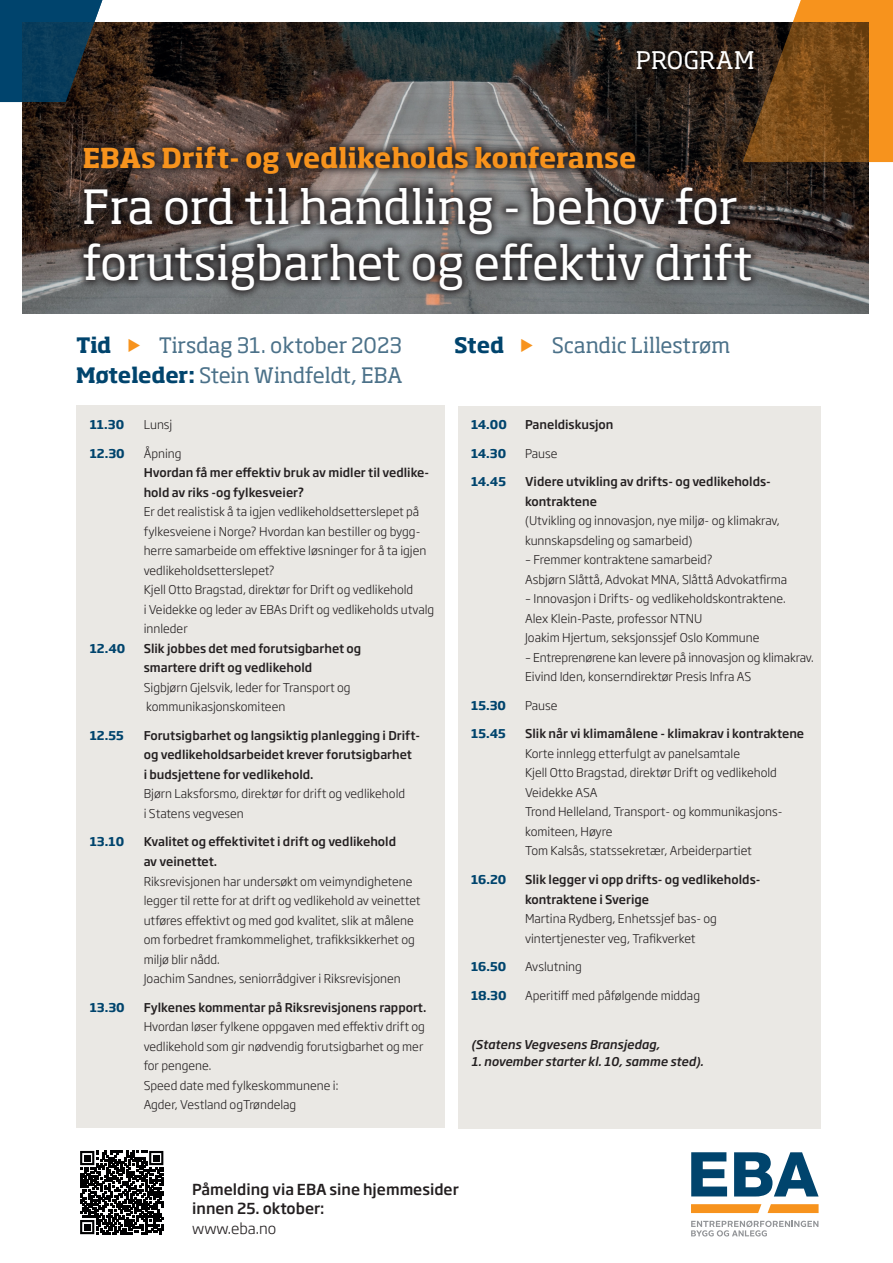
<style>
.page{position:relative;width:893px;height:1263px;background:#fff}
.page>*{position:absolute;margin:0;border:0;box-sizing:border-box;transform-origin:0 0}
.t1{font:46.5px/55.8px "Soho Std";color:#fff}
.t2{font:700 27px "Soho Std";letter-spacing:-.005em;color:#f7931d}
.t3{font:24px "Soho Std";letter-spacing:.015em;color:#fff}
.t4{font:21px "Soho Std";letter-spacing:-.005em;color:#4b7189}
.t5{font:700 21px "Soho Std";letter-spacing:-.02em;color:#00446d}
.t6{font:500 15px/19.5px "Soho Gothic Pro";color:#231f20}
.t7{font:300 15px "Soho Gothic Pro";color:#231f20}
.t8{font:300 12px/19.5px "Soho Gothic Pro";color:#231f20}
.t9{font:500 12px/19.5px "Soho Gothic Pro";color:#231f20}
.t10{font:700 12px "Soho Gothic Pro";color:#00446d}
.t11{font:italic 500 12px "Soho Gothic Pro";color:#231f20}
.s1{font-weight:700;color:#00446d}
</style>
<div class="page">
<svg style="left:691px;top:1152px;width:36px;height:44px"></svg>
<svg style="left:734px;top:1152px;width:85px;height:44px"></svg>
<svg style="left:691px;top:1220px;width:127px;height:16px"></svg>
<svg style="left:767px;top:1204px;width:52px;height:9px"></svg>
<svg style="left:691px;top:1204px;width:70px;height:9px"></svg>
<div style="left:76px;top:406px;width:369px;height:721px;background:#eae8e4"></div>
<div style="left:458px;top:406px;width:363px;height:722px;background:#eae8e4"></div>
<img style="left:23px;top:22px;width:846px;height:292px">
<svg style="left:743px;top:0;width:150px;height:162px;background:#8e5c23"></svg>
<div style="left:75px;top:137px;width:569px;height:47px;background:#231f20;opacity:.94"></div>
<div style="left:74px;top:177px;width:686px;height:123px;background:#231f20;opacity:.91"></div>
<svg style="left:80px;top:1150px;width:84px;height:85px"></svg>
<svg style="left:80px;top:1151px;width:83px;height:83px"></svg>
<svg style="left:0;top:0;width:143px;height:102px;background:#264252"></svg>
<h3 class="t3" style="left:636px;top:45px;width:120px">PROGRAM</h3>
<h2 class="t2" style="left:83px;top:141px;width:555px">EBAs Drift- og vedlikeholds konferanse</h2>
<h1 class="t1" style="left:82px;top:178px;width:672px">Fra ord til handling - behov for forutsigbarhet og effektiv drift</h1>
<h3 class="t5" style="left:76px;top:331px;width:37px">Tid</h3>
<h3 class="t4" style="left:159px;top:332px;width:245px">Tirsdag 31. oktober 2023</h3>
<h3 class="t5" style="left:454px;top:331px;width:52px">Sted</h3>
<h3 class="t4" style="left:552px;top:332px;width:180px">Scandic Lillestrøm</h3>
<h3 class="t4" style="left:76px;top:362px;width:328px"><span class="s1">Møteleder:</span> Stein Windfeldt, EBA</h3>
<p class="t10" style="left:90px;top:415px;width:36px">11.30</p>
<p class="t8" style="left:144px;top:414px;width:30px">Lunsj</p>
<p class="t10" style="left:90px;top:444px;width:37px">12.30</p>
<p class="t8" style="left:144px;top:443px;width:39px">Åpning</p>
<p class="t9" style="left:144px;top:462px;width:287px">Hvordan få mer effektiv bruk av midler til vedlike&shy;hold av riks -og fylkesveier?</p>
<p class="t8" style="left:144px;top:501px;width:292px">Er det realistisk å ta igjen vedlikeholdsetterslepet på fylkesveiene i Norge? Hvordan kan bestiller og bygg&shy;herre samarbeide om effektive løsninger for å ta igjen vedlikeholdsetterslepet?<br>Kjell Otto Bragstad, direktør for Drift og vedlikehold<br>i Veidekke og leder av EBAs Drift og vedlikeholds utvalg innleder</p>
<p class="t10" style="left:90px;top:639px;width:37px">12.40</p>
<p class="t9" style="left:144px;top:638px;width:219px">Slik jobbes det med forutsigbarhet og smartere drift og vedlikehold</p>
<p class="t8" style="left:144px;top:677px;width:208px">Sigbjørn Gjelsvik, leder for Transport og kommunikasjonskomiteen</p>
<p class="t10" style="left:90px;top:726px;width:36px">12.55</p>
<p class="t9" style="left:144px;top:725px;width:278px">Forutsigbarhet og langsiktig planlegging i Drift&shy;og vedlikeholdsarbeidet krever forutsigbarhet<br>i budsjettene for vedlikehold.</p>
<p class="t8" style="left:144px;top:783px;width:263px">Bjørn Laksforsmo, direktør for drift og vedlikehold i Statens vegvesen</p>
<p class="t10" style="left:90px;top:832px;width:36px">13.10</p>
<p class="t9" style="left:144px;top:831px;width:254px">Kvalitet og effektivitet i drift og vedlikehold av veinettet.</p>
<p class="t8" style="left:144px;top:870px;width:278px">Riksrevisjonen har undersøkt om veimyndighetene legger til rette for at drift og vedlikehold av veinettet utføres effektivt og med god kvalitet, slik at målene om forbedret framkommelighet, trafikksikkerhet og miljø blir nådd.<br>Joachim Sandnes, seniorrådgiver i Riksrevisjonen</p>
<p class="t10" style="left:90px;top:997px;width:37px">13.30</p>
<p class="t9" style="left:144px;top:996px;width:284px">Fylkenes kommentar på Riksrevisjonens rapport.</p>
<p class="t8" style="left:144px;top:1016px;width:283px">Hvordan løser fylkene oppgaven med effektiv drift og vedlikehold som gir nødvendig forutsigbarhet og mer for pengene.<br>Speed date med fylkeskommunene i:<br>Agder, Vestland ogTrøndelag</p>
<p class="t10" style="left:471px;top:415px;width:37px">14.00</p>
<p class="t9" style="left:525px;top:414px;width:90px">Paneldiskusjon</p>
<p class="t10" style="left:471px;top:444px;width:37px">14.30</p>
<p class="t8" style="left:525px;top:443px;width:34px">Pause</p>
<p class="t10" style="left:471px;top:472px;width:37px">14.45</p>
<p class="t9" style="left:525px;top:471px;width:247px">Videre utvikling av drifts- og vedlikeholds&shy;kontraktene</p>
<p class="t8" style="left:525px;top:510px;width:256px">(Utvikling og innovasjon, nye miljø- og klimakrav, kunnskapsdeling og samarbeid)</p>
<p class="t8" style="left:525px;top:549px;width:264px">– Fremmer kontraktene samarbeid?<br>Asbjørn Slåttå, Advokat MNA, Slåttå Advokatfirma</p>
<p class="t8" style="left:525px;top:588px;width:262px">– Innovasjon i Drifts- og vedlikeholdskontraktene.<br>Alex Klein-Paste, professor NTNU<br>Joakim Hjertum, seksjonssjef Oslo Kommune</p>
<p class="t8" style="left:525px;top:647px;width:290px">– Entreprenørene kan levere på innovasjon og klimakrav.<br>Eivind Iden, konserndirektør Presis Infra AS</p>
<p class="t10" style="left:471px;top:696px;width:36px">15.30</p>
<p class="t8" style="left:525px;top:695px;width:34px">Pause</p>
<p class="t10" style="left:471px;top:724px;width:36px">15.45</p>
<p class="t9" style="left:525px;top:723px;width:281px">Slik når vi klimamålene - klimakrav i kontraktene</p>
<p class="t8" style="left:525px;top:743px;width:259px">Korte innlegg etterfulgt av panelsamtale<br>Kjell Otto Bragstad, direktør Drift og vedlikehold Veidekke ASA<br>Trond Helleland, Transport- og kommunikasjons&shy;komiteen, Høyre<br>Tom Kalsås, statssekretær, Arbeiderpartiet</p>
<p class="t10" style="left:471px;top:870px;width:37px">16.20</p>
<p class="t9" style="left:525px;top:869px;width:237px">Slik legger vi opp drifts- og vedlikeholds&shy;kontraktene i Sverige</p>
<p class="t8" style="left:525px;top:908px;width:193px">Martina Rydberg, Enhetssjef bas- og vintertjenester veg, Trafikverket</p>
<p class="t10" style="left:471px;top:957px;width:37px">16.50</p>
<p class="t8" style="left:525px;top:956px;width:58px">Avslutning</p>
<p class="t10" style="left:471px;top:985px;width:37px">18.30</p>
<p class="t8" style="left:525px;top:984px;width:176px">Aperitiff med påfølgende middag</p>
<p class="t11" style="left:471px;top:1035px;width:190px">(Statens Vegvesens Bransjedag,</p>
<p class="t11" style="left:471px;top:1052px;width:234px">1. november starter kl. 10, samme sted).</p>
<p class="t6" style="left:192px;top:1178px;width:268px">Påmelding via EBA sine hjemmesider innen 25. oktober:</p>
<p class="t7" style="left:192px;top:1216px;width:85px">www.eba.no</p>
</div>
